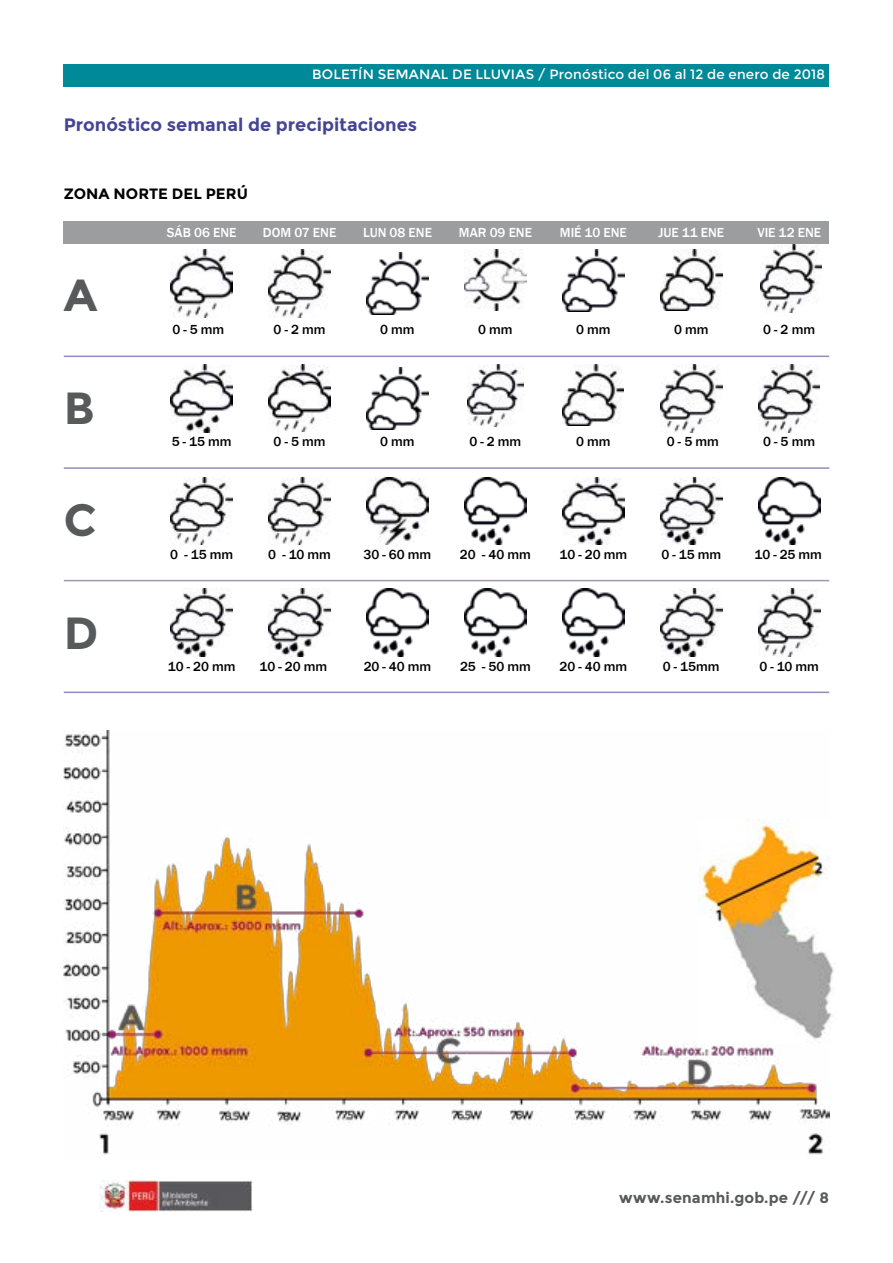
<style>
.page{position:relative;width:893px;height:1263px;background:#fff}
.page>*{position:absolute;margin:0;border:0;box-sizing:border-box;transform-origin:0 0}
.t1{font:700 45px "Montserrat";color:#58595b}
.t2{font:700 18px "Montserrat";color:#454495}
.t3{font:700 15px "Montserrat";letter-spacing:.01em;color:#58595b}
.t4{font:700 15px "Montserrat";letter-spacing:.005em;color:#000}
.t5{font:500 13.5px "Franklin Gothic";letter-spacing:-.005em;color:#000}
.t6{font:13.5px "Montserrat";letter-spacing:.015em;color:#fff}
.t7{font:500 13.5px "Franklin Gothic";color:#fff}
</style>
<div class="page">
<img style="left:99px;top:1180px;width:153px;height:31px">
<div style="left:64px;top:221px;width:765px;height:23px;background:#9c9d9f"></div>
<div style="left:64px;top:64px;width:765px;height:22px;background:#008998"></div>
<hr style="left:64px;top:356px;width:765px;height:1px;background:#918cc0">
<hr style="left:64px;top:467px;width:765px;height:2px;background:#918cc0">
<hr style="left:64px;top:580px;width:765px;height:1px;background:#a596b0">
<img style="left:171px;top:249px;width:61px;height:68px">
<img style="left:269px;top:364px;width:61px;height:68px">
<img style="left:171px;top:365px;width:61px;height:67px">
<img style="left:171px;top:477px;width:61px;height:68px">
<img style="left:269px;top:477px;width:61px;height:68px">
<img style="left:367px;top:477px;width:61px;height:68px">
<img style="left:465px;top:477px;width:61px;height:68px">
<img style="left:563px;top:477px;width:61px;height:68px">
<img style="left:660px;top:477px;width:62px;height:68px">
<img style="left:758px;top:477px;width:62px;height:68px">
<img style="left:367px;top:367px;width:61px;height:62px">
<img style="left:467px;top:365px;width:56px;height:61px">
<img style="left:563px;top:365px;width:61px;height:61px">
<img style="left:660px;top:364px;width:62px;height:68px">
<img style="left:758px;top:364px;width:62px;height:68px">
<img style="left:269px;top:249px;width:61px;height:68px">
<img style="left:367px;top:252px;width:61px;height:62px">
<img style="left:465px;top:250px;width:61px;height:61px">
<img style="left:563px;top:249px;width:61px;height:62px">
<img style="left:661px;top:249px;width:61px;height:62px">
<img style="left:760px;top:245px;width:62px;height:68px">
<img style="left:64px;top:730px;width:765px;height:425px">
<img style="left:698px;top:819px;width:136px;height:224px">
<hr style="left:64px;top:692px;width:765px;height:1px;background:#918cc0">
<img style="left:171px;top:589px;width:61px;height:67px">
<img style="left:269px;top:589px;width:61px;height:67px">
<img style="left:367px;top:589px;width:61px;height:67px">
<img style="left:465px;top:589px;width:61px;height:67px">
<img style="left:563px;top:589px;width:61px;height:67px">
<img style="left:660px;top:589px;width:62px;height:67px">
<img style="left:758px;top:589px;width:62px;height:67px">
<p class="t6" style="left:312px;top:67px;width:172px">BOLETÍN SEMANAL DE LLU</p>
<p class="t6" style="left:501px;top:67px;width:325px">VIAS / Pronóstico del 06 al 12 de enero de 2018</p>
<h2 class="t2" style="left:64px;top:114px;width:355px">Pronóstico semanal de precipitaciones</h2>
<p class="t4" style="left:64px;top:185px;width:186px">ZONA NORTE DEL PERÚ</p>
<h1 class="t1" style="left:64px;top:269px;width:35px">A</h1>
<h1 class="t1" style="left:64px;top:381px;width:33px">B</h1>
<h1 class="t1" style="left:64px;top:494px;width:31px">C</h1>
<h1 class="t1" style="left:64px;top:606px;width:36px">D</h1>
<p class="t7" style="left:167px;top:224px;width:71px">SÁB 06 ENE</p>
<p class="t7" style="left:263px;top:224px;width:75px">DOM 07 ENE</p>
<p class="t7" style="left:363px;top:224px;width:70px">LUN 08 ENE</p>
<p class="t7" style="left:459px;top:224px;width:75px">MAR 09 ENE</p>
<p class="t7" style="left:560px;top:224px;width:68px">MIÉ 10 ENE</p>
<p class="t7" style="left:658px;top:224px;width:67px">JUE 11 ENE</p>
<p class="t7" style="left:757px;top:224px;width:65px">VIE 12 ENE</p>
<p class="t5" style="left:172px;top:321px;width:53px">0 - 5 mm</p>
<p class="t5" style="left:274px;top:321px;width:53px">0 - 2 mm</p>
<p class="t5" style="left:380px;top:321px;width:36px">0 mm</p>
<p class="t5" style="left:478px;top:321px;width:36px">0 mm</p>
<p class="t5" style="left:576px;top:321px;width:36px">0 mm</p>
<p class="t5" style="left:674px;top:321px;width:36px">0 mm</p>
<p class="t5" style="left:763px;top:321px;width:53px">0 - 2 mm</p>
<p class="t5" style="left:172px;top:433px;width:61px">5 - 15 mm</p>
<p class="t5" style="left:274px;top:433px;width:53px">0 - 5 mm</p>
<p class="t5" style="left:380px;top:433px;width:36px">0 mm</p>
<p class="t5" style="left:469px;top:433px;width:53px">0 - 2 mm</p>
<p class="t5" style="left:576px;top:433px;width:36px">0 mm</p>
<p class="t5" style="left:667px;top:433px;width:53px">0 - 5 mm</p>
<p class="t5" style="left:763px;top:433px;width:53px">0 - 5 mm</p>
<p class="t5" style="left:170px;top:546px;width:65px">0 - 15 mm</p>
<p class="t5" style="left:268px;top:546px;width:64px">0 - 10 mm</p>
<p class="t5" style="left:364px;top:546px;width:69px">30 - 60 mm</p>
<p class="t5" style="left:460px;top:546px;width:72px">20 - 40 mm</p>
<p class="t5" style="left:560px;top:546px;width:69px">10 - 20 mm</p>
<p class="t5" style="left:661px;top:546px;width:61px">0 - 15 mm</p>
<p class="t5" style="left:755px;top:546px;width:69px">10 - 25 mm</p>
<p class="t5" style="left:168px;top:658px;width:69px">10 - 20 mm</p>
<p class="t5" style="left:260px;top:658px;width:69px">10 - 20 mm</p>
<p class="t5" style="left:364px;top:658px;width:69px">20 - 40 mm</p>
<p class="t5" style="left:460px;top:658px;width:72px">25 - 50 mm</p>
<p class="t5" style="left:559px;top:658px;width:69px">20 - 40 mm</p>
<p class="t5" style="left:663px;top:658px;width:58px">0 - 15mm</p>
<p class="t5" style="left:759px;top:658px;width:61px">0 - 10 mm</p>
<p class="t3" style="left:619px;top:1189px;width:212px">www.senamhi.gob.pe /// 8</p>
</div>
